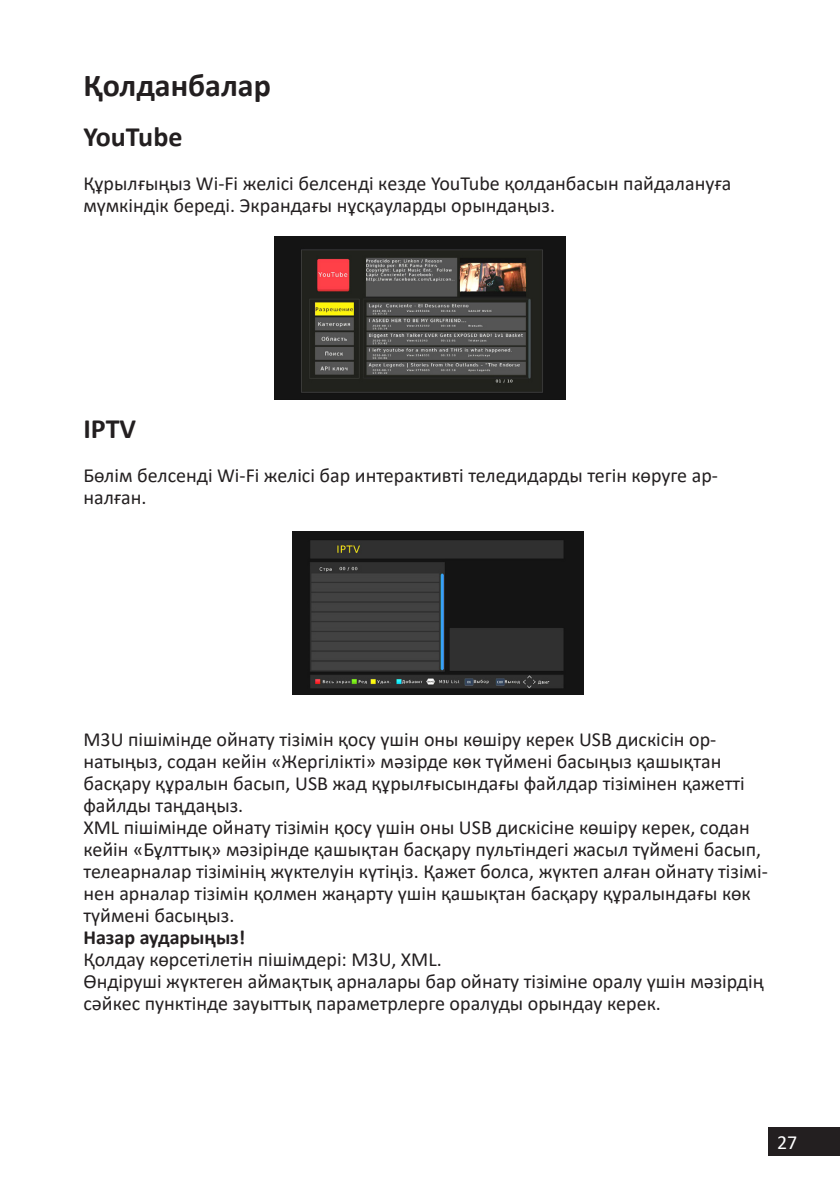
<style>
.page{position:relative;width:840px;height:1191px;background:#fff}
.page>*{position:absolute;margin:0;border:0;box-sizing:border-box;transform-origin:0 0}
.Заголовок_16{font:700 32px "Calibri";color:#231f20}
.Заголовок_14{font:700 28px "Calibri";color:#231f20}
.t1{font:20px/22px "Calibri";color:#231f20}
.t2{font:700 20px "Calibri";color:#231f20}
.t3{font:20px "Calibri";color:#fff}
</style>
<div class="page">
<div style="left:767px;top:1126px;width:72px;height:29px;background:#231f20"></div>
<img style="left:274px;top:236px;width:291px;height:164px">
<img style="left:292px;top:531px;width:291px;height:163px">
<p class="Заголовок_16" style="left:83px;top:63px;width:189px">Қолданбалар</p>
<p class="Заголовок_14" style="left:83px;top:117px;width:100px">YouTube</p>
<p class="t1" style="left:83px;top:172px;width:649px">Құрылғыңыз Wi-Fi желісі белсенді кезде YouTube қолданбасын пайдалануға мүмкіндік береді. Экрандағы нұсқауларды орындаңыз.</p>
<p class="Заголовок_14" style="left:83px;top:409px;width:54px">IPTV</p>
<p class="t1" style="left:83px;top:464px;width:635px">Бөлім белсенді Wi-Fi желісі бар интерактивті теледидарды тегін көруге ар&shy;налған.</p>
<p class="t1" style="left:83px;top:728px;width:662px">M3U пішімінде ойнату тізімін қосу үшін оны көшіру керек USB дискісін ор&shy;натыңыз, содан кейін «Жергілікті» мәзірде көк түймені басыңыз қашықтан басқару құралын басып, USB жад құрылғысындағы файлдар тізімінен қажетті файлды таңдаңыз.</p>
<p class="t1" style="left:83px;top:816px;width:685px">XML пішімінде ойнату тізімін қосу үшін оны USB дискісіне көшіру керек, содан кейін «Бұлттық» мәзірінде қашықтан басқару пультіндегі жасыл түймені басып, телеарналар тізімінің жүктелуін күтіңіз. Қажет болса, жүктеп алған ойнату тізімі&shy;нен арналар тізімін қолмен жаңарту үшін қашықтан басқару құралындағы көк түймені басыңыз.</p>
<p class="t2" style="left:83px;top:923px;width:163px">Назар аударыңыз!</p>
<p class="t1" style="left:83px;top:948px;width:359px">Қолдау көрсетілетін пішімдері: M3U, XML.</p>
<p class="t1" style="left:83px;top:970px;width:681px">Өндіруші жүктеген аймақтық арналары бар ойнату тізіміне оралу үшін мәзірдің сәйкес пунктінде зауыттық параметрлерге оралуды орындау керек.</p>
<p class="t3" style="left:776px;top:1128px;width:22px">27</p>
</div>
